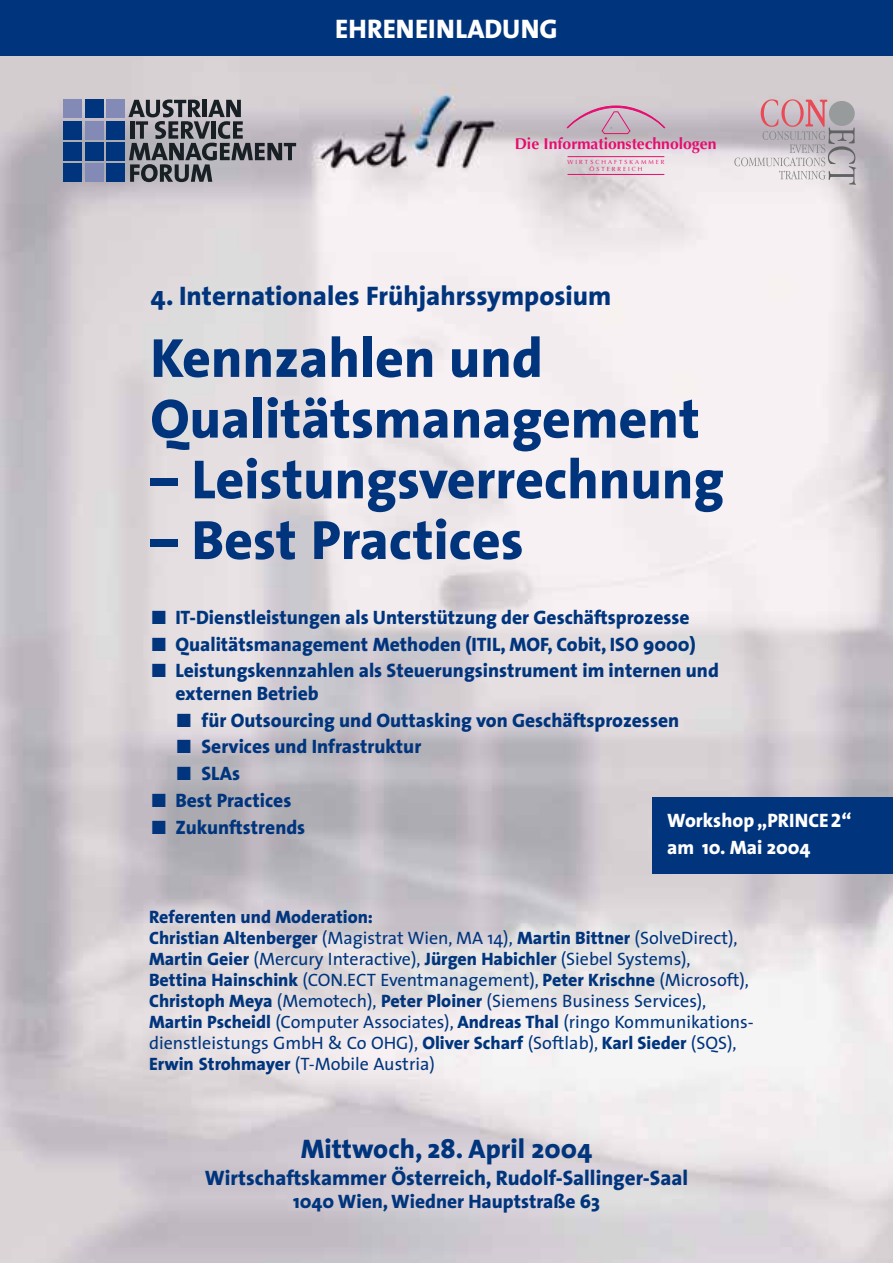
<style>
.page{position:relative;width:893px;height:1263px;background:#fff}
.page>*{position:absolute;margin:0;border:0;box-sizing:border-box;transform-origin:0 0}
.t1{font:800 55.65px/60.8px "The Sans";color:#00357d}
.t2{font:800 27px "The Sans";color:#00357d}
.t3{font:800 27px "The Sans";color:#fff}
.t4{font:800 21px "The Sans";color:#00357d}
.t5{font:800 19.5px/26.7px "The Sans";color:#00357d}
.t6{font:800 19.5px/26.7px "The Sans";color:#fff}
.t7{font:18px/21px "The Sans";color:#00357d}
.t8{font:700 15.75px "Optima";color:#e60d70}
.t9{font:6px/7.4px "Optima";letter-spacing:.34em;color:#e60d70;text-align:center}
.s1{font-family:"The Sans Extra Bold Expert";font-weight:400}
.s2{font-weight:800}
</style>
<div class="page">
<img style="left:0;top:56px;width:892px;height:1207px">
<div style="left:0;top:1px;width:892px;height:55px;background:#00357d"></div>
<div style="left:652px;top:797px;width:240px;height:77px;background:#00357d"></div>
<div style="left:64px;top:100px;width:18px;height:18px;background:#848ab6"></div>
<div style="left:85px;top:100px;width:18px;height:18px;background:#00357d"></div>
<div style="left:106px;top:100px;width:19px;height:18px;background:#848ab6"></div>
<div style="left:64px;top:121px;width:18px;height:18px;background:#00357d"></div>
<div style="left:85px;top:121px;width:18px;height:18px;background:#848ab6"></div>
<div style="left:106px;top:121px;width:19px;height:18px;background:#00357d"></div>
<div style="left:64px;top:142px;width:18px;height:19px;background:#00357d"></div>
<div style="left:85px;top:142px;width:18px;height:19px;background:#00357d"></div>
<div style="left:106px;top:142px;width:19px;height:19px;background:#00357d"></div>
<div style="left:64px;top:164px;width:18px;height:18px;background:#00357d"></div>
<div style="left:85px;top:164px;width:18px;height:18px;background:#848ab6"></div>
<div style="left:106px;top:164px;width:19px;height:18px;background:#00357d"></div>
<svg style="left:128px;top:99px;width:168px;height:83px;background:#89888e"></svg>
<svg style="left:734px;top:99px;width:122px;height:86px;background:#c8bbc0"></svg>
<hr style="left:567px;top:156px;width:97px;height:1px;background:#e60d70">
<hr style="left:567px;top:174px;width:97px;height:1px;background:#e60d70">
<svg style="left:567px;top:106px;width:97px;height:28px;background:#c8a9bb"></svg>
<h2 class="t3" style="left:335px;top:19px;width:224px">EHRENEINLADUNG</h2>
<p class="t8" style="left:514px;top:137px;width:203px">Die Informationstechnologen</p>
<p class="t9" style="left:567px;top:159px;width:98px">WIRTSCHAFTSKAMMER<br>ÖSTERREICH</p>
<h2 class="t2" style="left:150px;top:286px;width:462px">4. Internationales Frühjahrssymposium</h2>
<h1 class="t1" style="left:150px;top:333px;width:551px">Kennzahlen und<br>Qualitätsmanagement</h1>
<h1 class="t1" style="left:150px;top:455px;width:575px">– Leistungsverrechnung</h1>
<h1 class="t1" style="left:150px;top:515px;width:374px">– Best Practices</h1>
<p class="t5" style="left:150px;top:606px;width:570px"><span class="s1">ó</span> IT-Dienstleistungen als Unterstützung der Geschäftsprozesse<br><span class="s1">ó</span> Qualitätsmanagement Methoden (ITIL, MOF, Cobit, ISO 9000)<br><span class="s1">ó</span> Leistungskennzahlen als Steuerungsinstrument im internen und</p>
<p class="t5" style="left:175px;top:682px;width:145px">externen Betrieb</p>
<p class="t5" style="left:175px;top:709px;width:505px"><span class="s1">ó</span> für Outsourcing und Outtasking von Geschäftsprozessen</p>
<p class="t5" style="left:175px;top:735px;width:247px"><span class="s1">ó</span> Services und Infrastruktur</p>
<p class="t5" style="left:175px;top:762px;width:66px"><span class="s1">ó</span> SLAs</p>
<p class="t5" style="left:150px;top:789px;width:142px"><span class="s1">ó</span> Best Practices</p>
<p class="t5" style="left:150px;top:816px;width:156px"><span class="s1">ó</span> Zukunftstrends</p>
<p class="t6" style="left:667px;top:809px;width:186px">Workshop „PRINCE<span class="s1">2</span>“ am 10. Mai 2004</p>
<p class="t7" style="left:149px;top:908px;width:606px"><span class="s2">Referenten und Moderation:<br>Christian Altenberger</span> (Magistrat Wien, MA 14), <span class="s2">Martin Bittner</span> (SolveDirect), <span class="s2">Martin Geier</span> (Mercury Interactive), <span class="s2">Jürgen Habichler</span> (Siebel Systems),<br><span class="s2">Bettina Hainschink</span> (CON.ECT Eventmanagement), <span class="s2">Peter Krischne</span> (Microsoft), <span class="s2">Christoph Meya</span> (Memotech), <span class="s2">Peter Ploiner</span> (Siemens Business Services), <span class="s2">Martin Pscheidl</span> (Computer Associates), <span class="s2">Andreas Thal</span> (ringo Kommunikations&shy;dienstleistungs GmbH &amp; Co OHG), <span class="s2">Oliver Scharf</span> (Softlab), <span class="s2">Karl Sieder</span> (SQS), <span class="s2">Erwin Strohmayer</span> (T-Mobile Austria)</p>
<h2 class="t2" style="left:301px;top:1139px;width:293px">Mittwoch, 28. April 2004</h2>
<p class="t4" style="left:205px;top:1170px;width:485px">Wirtschaftskammer Österreich, Rudolf-Sallinger-Saal</p>
<p class="t5" style="left:293px;top:1190px;width:308px">1040 Wien, Wiedner Hauptstraße 63</p>
</div>
